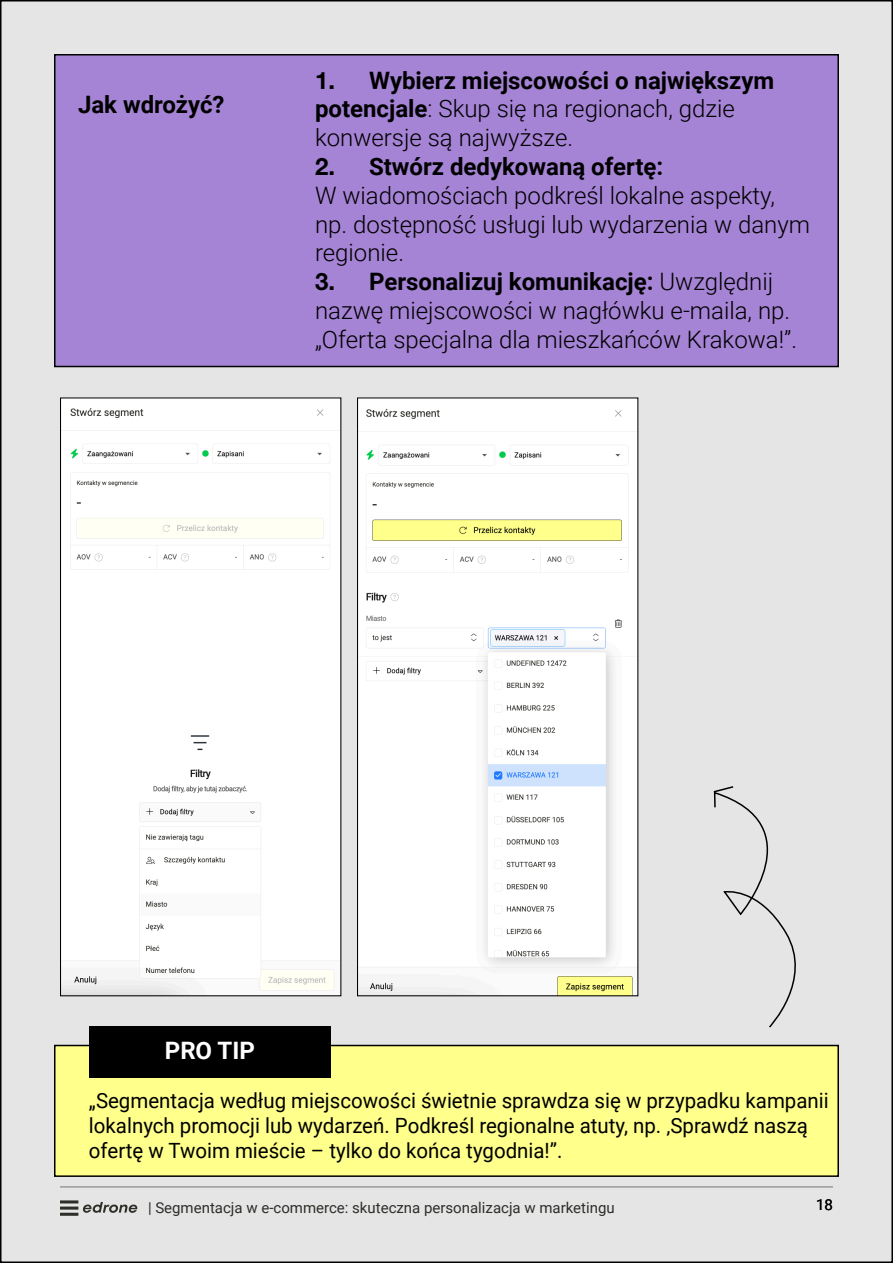
<style>
.page{position:relative;width:893px;height:1263px;background:#fff}
.page>*{position:absolute;margin:0;border:0;box-sizing:border-box;transform-origin:0 0}
.t1{font:300 24px/28.8px "Roboto";color:#000}
.CYTATY_TYTULOWE{font:700 24px "Roboto";color:#000}
.CYTATY_TYTULOWE-2{font:700 24px "Roboto";color:#fff}
.CYTATY_TYTULOWE-3{font:21px/25.2px "Roboto";color:#000}
.t2{font:15px "Roboto";color:#2d2d29}
.Styl_akapitowy_1{font:15px "Roboto";color:#000}
.s1{font-family:"Helvetica Neue LT Pro";font-weight:700}
.s2{font-weight:700}
</style>
<div class="page">
<div style="left:1px;top:1px;width:891px;height:1261px;background:#e5e5e5"></div>
<hr style="left:60px;top:1186px;width:773px;height:1px;background:#000">
<div style="left:55px;top:55px;width:783px;height:311px;background:#a583d5"></div>
<div style="left:54px;top:54px;width:785px;height:313px;border:2px solid #000"></div>
<img style="left:62px;top:399px;width:277px;height:595px">
<div style="left:60px;top:397px;width:281px;height:599px;border:1px solid #000"></div>
<img style="left:359px;top:399px;width:277px;height:595px">
<div style="left:357px;top:397px;width:281px;height:599px;border:1px solid #000"></div>
<div style="left:55px;top:1045px;width:783px;height:131px;background:#ffff8c"></div>
<div style="left:54px;top:1045px;width:785px;height:132px;border:2px solid #000"></div>
<div style="left:89px;top:1026px;width:242px;height:52px;background:#000"></div>
<svg style="left:713px;top:786px;width:83px;height:242px"></svg>
<svg style="left:83px;top:1202px;width:54px;height:11px"></svg>
<hr style="left:60px;top:1200px;width:18px;height:3px;background:#2e2e29">
<hr style="left:60px;top:1213px;width:18px;height:3px;background:#2e2e29">
<svg style="left:60px;top:1206px;width:18px;height:4px"></svg>
<p class="CYTATY_TYTULOWE" style="left:78px;top:87px;width:148px">Jak wdrożyć?</p>
<p class="t1" style="left:315px;top:65px;width:461px"><span class="s1">1.</span> <span class="s2">Wybierz miejscowości o największym potencjale</span>: Skup się na regionach, gdzie konwersje są najwyższe.</p>
<p class="t1" style="left:315px;top:151px;width:497px"><span class="s1">2.</span> <span class="s2">Stwórz dedykowaną ofertę:<br></span>W wiadomościach podkreśl lokalne aspekty, np. dostępność usługi lub wydarzenia w danym regionie.</p>
<p class="t1" style="left:315px;top:266px;width:484px"><span class="s1">3.</span> <span class="s2">Personalizuj komunikację:</span> Uwzględnij nazwę miejscowości w nagłówku e-maila, np. „Oferta specjalna dla mieszkańców Krakowa!”.</p>
<p class="CYTATY_TYTULOWE-2" style="left:165px;top:1033px;width:91px">PRO TIP</p>
<p class="CYTATY_TYTULOWE-3" style="left:89px;top:1087px;width:741px">„Segmentacja według miejscowości świetnie sprawdza się w przypadku kampanii lokalnych promocji lub wydarzeń. Podkreśl regionalne atuty, np. ‚Sprawdź naszą ofertę w Twoim mieście – tylko do końca tygodnia!”.</p>
<p class="t2" style="left:148px;top:1197px;width:468px">| Segmentacja w e-commerce: skuteczna personalizacja w marketingu</p>
<p class="Styl_akapitowy_1" style="left:816px;top:1194px;width:18px">18</p>
<p class="t2" style="left:159px;top:1196px;width:417px">Odważ się na onsites! Dlaczego pop-upy i web layery działają?</p>
</div>
